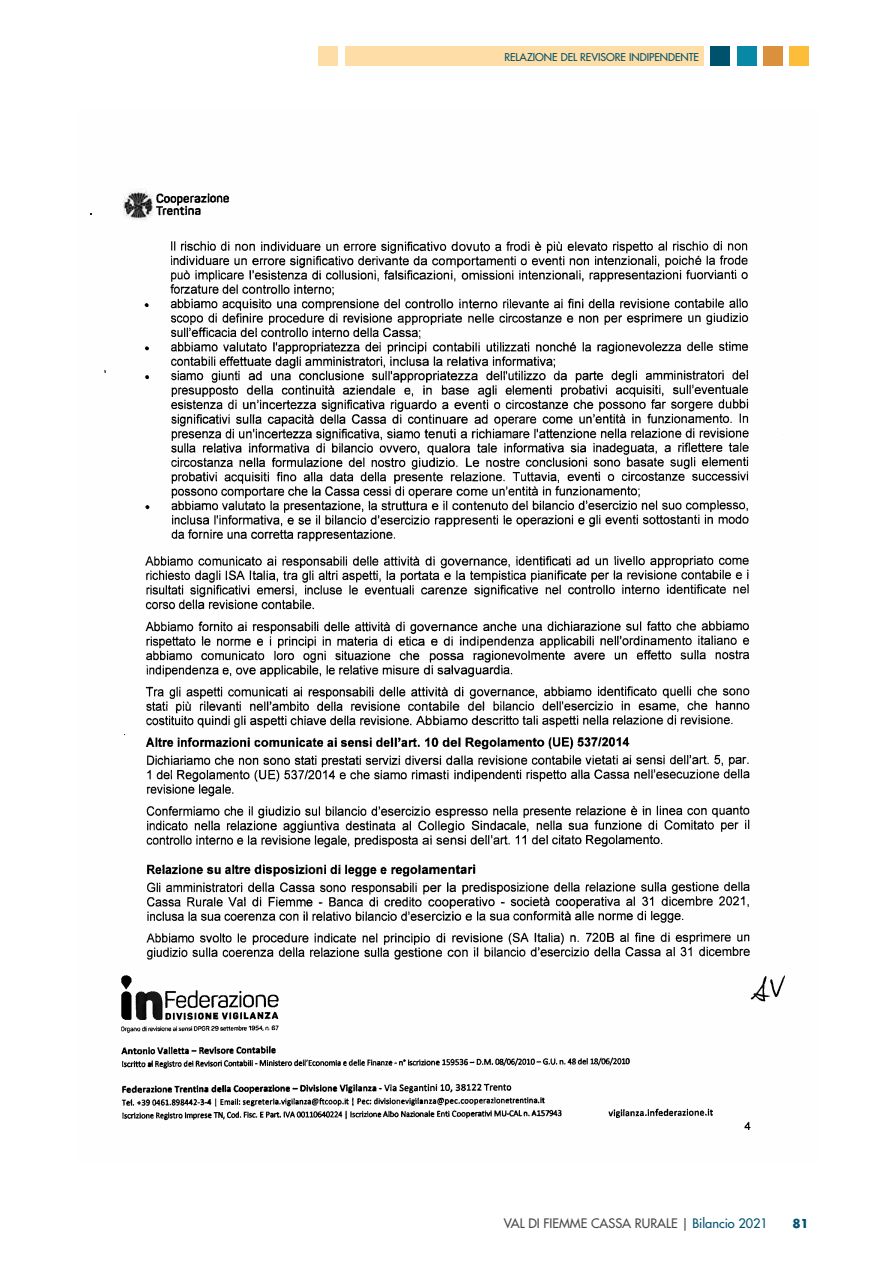
<style>
.page{position:relative;width:893px;height:1263px;background:#fff}
.page>*{position:absolute;margin:0;border:0;box-sizing:border-box;transform-origin:0 0}
.t1{font:500 12.75px "Futura Std";color:#484846}
.t2{font:700 12px "Futura Std";color:#00516e}
.t3{font:500 10.5px "Futura Std";color:#00516e}
.s1{color:#00516e}
</style>
<div class="page">
<div style="left:763px;top:47px;width:19px;height:19px;background:#da903c"></div>
<div style="left:737px;top:47px;width:19px;height:19px;background:#0788a5"></div>
<div style="left:711px;top:47px;width:19px;height:19px;background:#00516e"></div>
<div style="left:345px;top:47px;width:358px;height:19px;background:#fedea6"></div>
<div style="left:790px;top:47px;width:19px;height:19px;background:#fbbd3a"></div>
<div style="left:319px;top:47px;width:19px;height:19px;background:#fedea6"></div>
<img style="left:122px;top:194px;width:662px;height:936px">
<p class="t3" style="left:504px;top:50px;width:196px">RELAZIONE DEL REVISORE INDIPENDENTE</p>
<p class="t1" style="left:504px;top:1215px;width:266px">VAL DI FIEMME CASSA RURALE | <span class="s1">Bilancio 2021</span></p>
<p class="t2" style="left:792px;top:1215px;width:18px">81</p>
</div>
